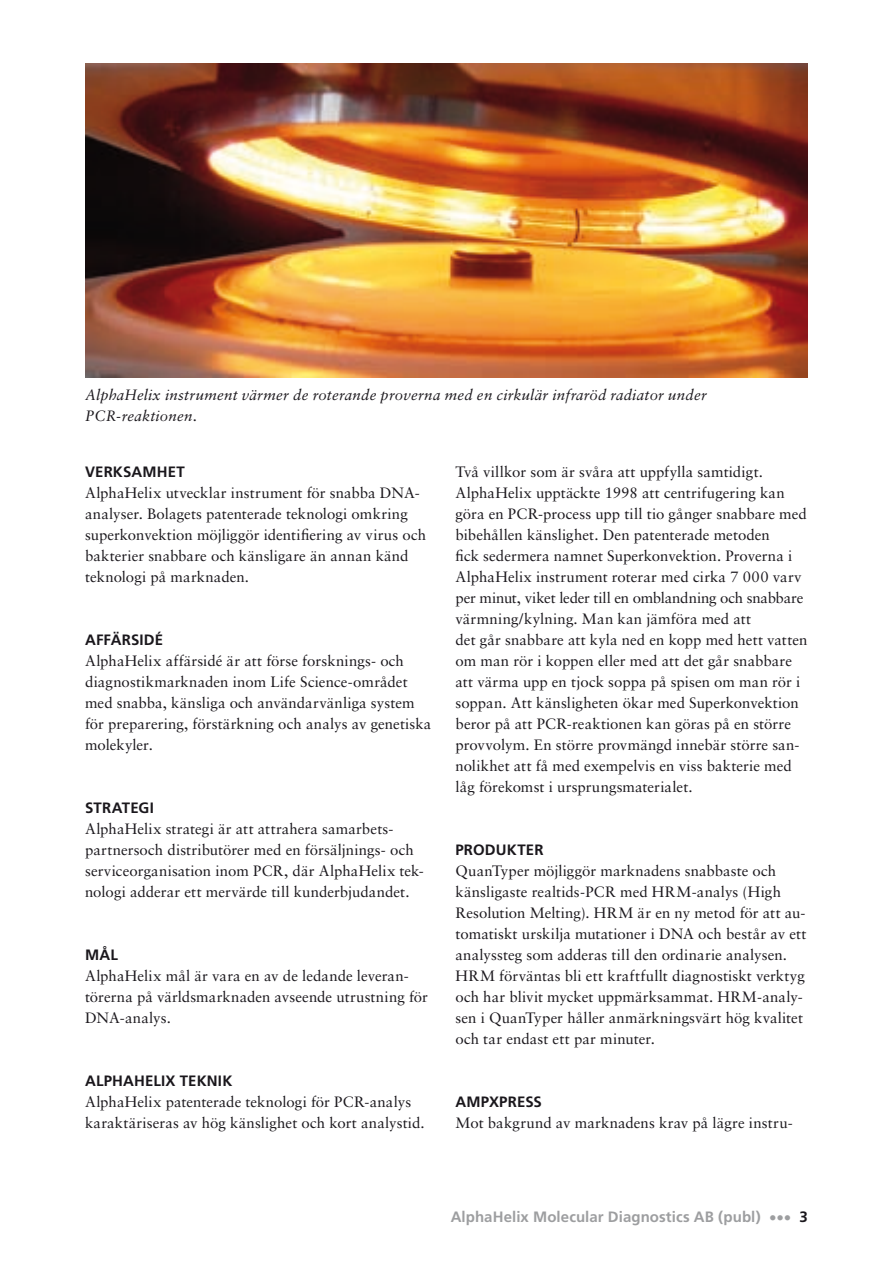
<style>
.page{position:relative;width:893px;height:1263px;background:#fff}
.page>*{position:absolute;margin:0;border:0;box-sizing:border-box;transform-origin:0 0}
.t1{font:15px/21px "Sabon";letter-spacing:.005em;color:#1a171c}
.t2{font:italic 15px/21px "Sabon";letter-spacing:.015em;color:#1a171c}
.t3{font:700 15px "Frutiger";letter-spacing:.01em;color:#1a171c}
.t4{font:700 15px "Frutiger";letter-spacing:.005em;color:#9d9ea0}
.s1{color:#1a171c}
</style>
<div class="page">
<img style="left:86px;top:64px;width:722px;height:313px">
<p class="t2" style="left:85px;top:384px;width:624px">AlphaHelix instrument värmer de roterande proverna med en cirkulär infraröd radiator under<br>PCR-reaktionen.</p>
<p class="t3" style="left:85px;top:463px;width:101px">VERKSAMHET</p>
<p class="t1" style="left:85px;top:482px;width:343px">AlphaHelix utvecklar instrument för snabba DNA&shy;analyser. Bolagets patenterade teknologi omkring superkonvektion möjliggör identifiering av virus och bakterier snabbare och känsligare än annan känd teknologi på marknaden.</p>
<p class="t3" style="left:85px;top:631px;width:80px">AFFÄRSIDÉ</p>
<p class="t1" style="left:85px;top:650px;width:348px">AlphaHelix affärsidé är att förse forsknings- och diagnostikmarknaden inom Life Science-området med snabba, känsliga och användarvänliga system för preparering, förstärkning och analys av genetiska molekyler.</p>
<p class="t3" style="left:85px;top:799px;width:70px">STRATEGI</p>
<p class="t1" style="left:85px;top:818px;width:340px">AlphaHelix strategi är att attrahera samarbets&shy;partnersoch distributörer med en försäljnings- och serviceorganisation inom PCR, där AlphaHelix tek&shy;nologi adderar ett mervärde till kunderbjudandet.</p>
<p class="t3" style="left:85px;top:946px;width:33px">MÅL</p>
<p class="t1" style="left:85px;top:965px;width:345px">AlphaHelix mål är vara en av de ledande leveran&shy;törerna på världsmarknaden avseende utrustning för<br>DNA-analys.</p>
<p class="t3" style="left:85px;top:1072px;width:149px">ALPHAHELIX TEKNIK</p>
<p class="t1" style="left:85px;top:1091px;width:341px">AlphaHelix patenterade teknologi för PCR-analys karaktäriseras av hög känslighet och kort analystid.</p>
<p class="t1" style="left:455px;top:461px;width:354px">Två villkor som är svåra att uppfylla samtidigt.<br>AlphaHelix upptäckte 1998 att centrifugering kan göra en PCR-process upp till tio gånger snabbare med bibehållen känslighet. Den patenterade metoden<br>fick sedermera namnet Superkonvektion. Proverna i AlphaHelix instrument roterar med cirka 7 000 varv per minut, viket leder till en omblandning och snabbare värmning/kylning. Man kan jämföra med att<br>det går snabbare att kyla ned en kopp med hett vatten om man rör i koppen eller med att det går snabbare att värma upp en tjock soppa på spisen om man rör i soppan. Att känsligheten ökar med Superkonvektion beror på att PCR-reaktionen kan göras på en större provvolym. En större provmängd innebär större san&shy;nolikhet att få med exempelvis en viss bakterie med låg förekomst i ursprungsmaterialet.</p>
<p class="t3" style="left:455px;top:840px;width:90px">PRODUKTER</p>
<p class="t1" style="left:455px;top:860px;width:353px">QuanTyper möjliggör marknadens snabbaste och känsligaste realtids-PCR med HRM-analys (High Resolution Melting). HRM är en ny metod för att au&shy;tomatiskt urskilja mutationer i DNA och består av ett analyssteg som adderas till den ordinarie analysen.<br>HRM förväntas bli ett kraftfullt diagnostiskt verktyg och har blivit mycket uppmärksammat. HRM-analy&shy;sen i QuanTyper håller anmärkningsvärt hög kvalitet och tar endast ett par minuter.</p>
<p class="t3" style="left:455px;top:1092px;width:88px">AMPXPRESS</p>
<p class="t1" style="left:455px;top:1112px;width:339px">Mot bakgrund av marknadens krav på lägre instru-</p>
<p class="t4" style="left:451px;top:1207px;width:359px">AlphaHelix Molecular Diagnostics AB (publ) ••• <span class="s1">3</span></p>
</div>
